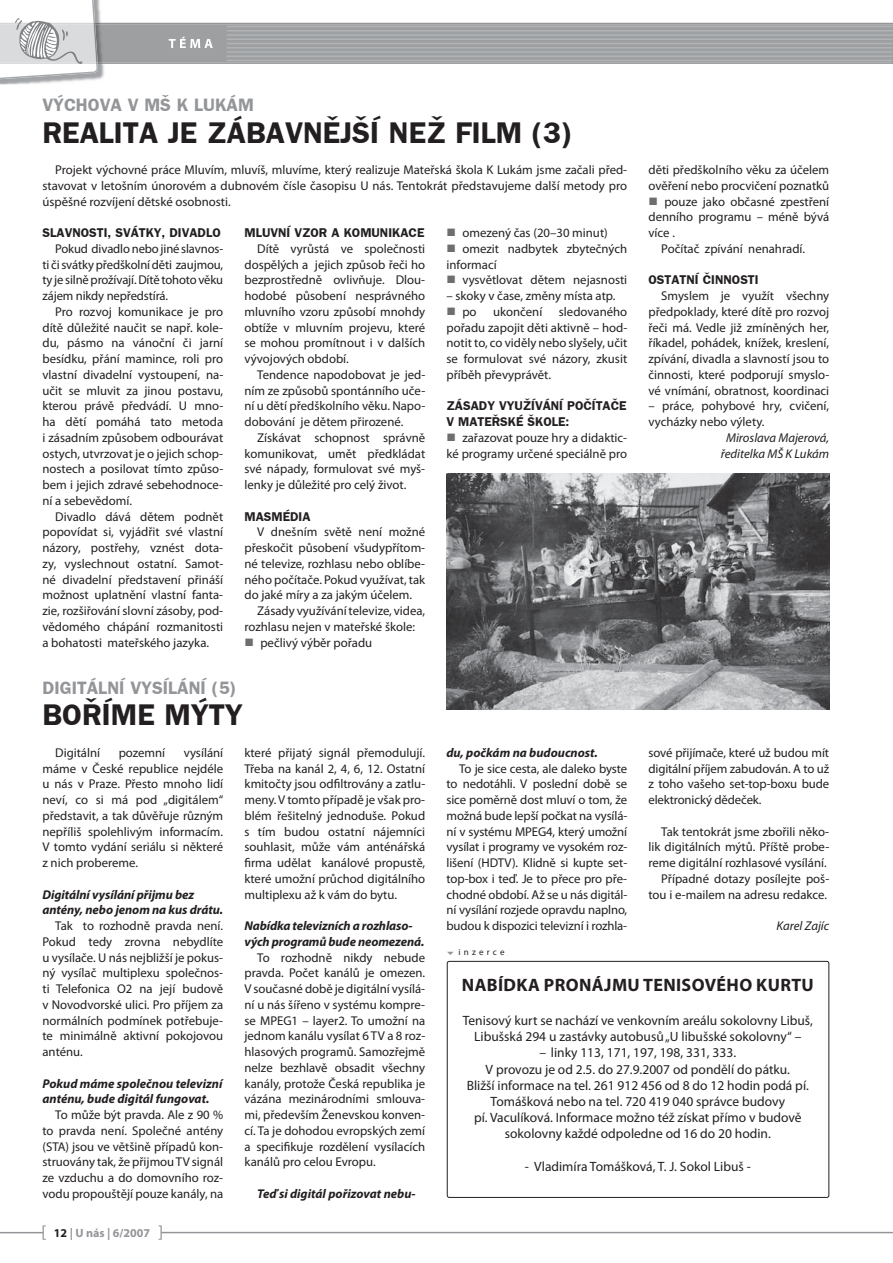
<style>
.page{position:relative;width:893px;height:1263px;background:#fff}
.page>*{position:absolute;margin:0;border:0;box-sizing:border-box;transform-origin:0 0}
.t1{font:700 30px "Frankfurt Gothic";color:#231f20}
.t2{font:700 18px "Frankfurt Gothic";color:#939598}
.t3{font:700 18px "Myriad Pro";letter-spacing:.02em;color:#231f20}
.t4{font:13.5px/16.2px "Myriad Pro";color:#231f20;text-align:center}
.t5{font:12.75px/15.8px "Myriad Pro";color:#231f20;text-align:justify}
.t6{font:italic 700 12.75px/15.8px "Myriad Pro";letter-spacing:-.005em;color:#231f20}
.t7{font:700 12.75px/15.8px "Frankfurt Gothic";color:#231f20}
.t8{font:italic 12.75px/15.8px "Myriad Pro";color:#231f20;text-align:center}
.t9{font:700 12px "Myriad Pro";color:#939598}
.t10{font:9px "Myriad Pro";letter-spacing:.355em;color:#231f20}
.s1{color:#6c6e70}
.s2{color:#231f20}
</style>
<div class="page">
<hr style="left:0;top:1232px;width:43px;height:1px;background:#939598">
<hr style="left:162px;top:1232px;width:730px;height:1px;background:#939598">
<svg style="left:43px;top:1225px;width:3px;height:15px"></svg>
<svg style="left:158px;top:1225px;width:4px;height:15px"></svg>
<svg style="left:0;top:0;width:893px;height:82px"></svg>
<div style="left:447px;top:961px;width:382px;height:237px;border:1px solid #231f20;border-radius:2px"></div>
<img style="left:446px;top:473px;width:383px;height:237px">
<h2 class="t2" style="left:42px;top:95px;width:213px">VÝCHOVA V MŠ K LUKÁM</h2>
<h1 class="t1" style="left:42px;top:115px;width:532px">REALITA JE ZÁBAVNĚJŠÍ NEŽ FILM (3)</h1>
<p class="t5" style="left:42px;top:163px;width:586px;text-indent:13px">Projekt výchovné práce Mluvím, mluvíš, mluvíme, který realizuje Mateřská škola K Lukám jsme začali před&shy;stavovat v letošním únorovém a dubnovém čísle časopisu U nás. Tentokrát představujeme další metody pro úspěšné rozvíjení dětské osobnosti.</p>
<p class="t7" style="left:244px;top:225px;width:181px">MLUVNÍ VZOR A KOMUNIKACE</p>
<p class="t5" style="left:244px;top:242px;width:182px;text-indent:13px">Dítě vyrůstá ve společnosti dospělých a jejich způsob řeči ho bezprostředně ovlivňuje. Dlou&shy;hodobé působení nesprávného mluvního vzoru způsobí mnohdy obtíže v mluvním projevu, které se mohou promítnout i v dalších vývojových období.</p>
<p class="t5" style="left:244px;top:368px;width:182px;text-indent:13px">Tendence napodobovat je jed&shy;ním ze způsobů spontánního uče&shy;ní u dětí předškolního věku. Napo&shy;dobování je dětem přirozené.</p>
<p class="t5" style="left:244px;top:431px;width:182px;text-indent:13px">Získávat schopnost správně komunikovat, umět předkládat své nápady, formulovat své myš&shy;lenky je důležité pro celý život.</p>
<p class="t7" style="left:244px;top:508px;width:68px">MASMÉDIA</p>
<p class="t5" style="left:244px;top:526px;width:182px;text-indent:13px">V dnešním světě není možné přeskočit působení všudypřítom&shy;né televize, rozhlasu nebo oblíbe&shy;ného počítače. Pokud využívat, tak do jaké míry a za jakým účelem.</p>
<p class="t5" style="left:244px;top:604px;width:182px;text-indent:13px">Zásady využívání televize, videa, rozhlasu nejen v mateřské škole:</p>
<p class="t5" style="left:244px;top:636px;width:129px"><span class="s1">■</span> pečlivý výběr pořadu</p>
<p class="t7" style="left:42px;top:225px;width:180px">SLAVNOSTI, SVÁTKY, DIVADLO</p>
<p class="t5" style="left:42px;top:242px;width:182px;text-indent:13px">Pokud divadlo nebo jiné slavnos&shy;ti či svátky předškolní děti zaujmou, ty je silně prožívají. Dítě tohoto věku zájem nikdy nepředstírá.</p>
<p class="t5" style="left:42px;top:305px;width:182px;text-indent:13px">Pro rozvoj komunikace je pro dítě důležité naučit se např. kole&shy;du, pásmo na vánoční či jarní besídku, přání mamince, roli pro vlastní divadelní vystoupení, na&shy;učit se mluvit za jinou postavu, kterou právě předvádí. U mno&shy;ha dětí pomáhá tato metoda i zásadním způsobem odbourávat ostych, utvrzovat je o jejich schop&shy;nostech a posilovat tímto způso&shy;bem i jejich zdravé sebehodnoce&shy;ní a sebevědomí.</p>
<p class="t5" style="left:42px;top:510px;width:182px;text-indent:13px">Divadlo dává dětem podnět popovídat si, vyjádřit své vlastní názory, postřehy, vznést dota&shy;zy, vyslechnout ostatní. Samot&shy;né divadelní představení přináší možnost uplatnění vlastní fanta&shy;zie, rozšiřování slovní zásoby, pod&shy;vědomého chápání rozmanitosti a bohatosti mateřského jazyka.</p>
<p class="t5" style="left:446px;top:226px;width:163px"><span class="s1">■</span> omezený čas (20–30 minut)</p>
<p class="t5" style="left:446px;top:242px;width:182px"><span class="s1">■</span> omezit nadbytek zbytečných informací</p>
<p class="t5" style="left:446px;top:274px;width:182px"><span class="s1">■</span> vysvětlovat dětem nejasnosti</p>
<p class="t5" style="left:446px;top:289px;width:171px">– skoky v čase, změny místa atp.</p>
<p class="t5" style="left:446px;top:305px;width:32px"><span class="s1">■</span> po</p>
<p class="t5" style="left:493px;top:305px;width:51px">ukončení</p>
<p class="t5" style="left:446px;top:305px;width:182px;text-indent:112px">sledovaného pořadu zapojit děti aktivně – hod&shy;notit to, co viděly nebo slyšely, učit se formulovat své názory, zkusit příběh převyprávět.</p>
<p class="t7" style="left:446px;top:398px;width:182px">ZÁSADY VYUŽÍVÁNÍ POČÍTAČE<br>V MATEŘSKÉ ŠKOLE:</p>
<p class="t5" style="left:446px;top:431px;width:182px"><span class="s1">■</span> zařazovat pouze hry a didaktic&shy;ké programy určené speciálně pro</p>
<h2 class="t2" style="left:42px;top:677px;width:195px">DIGITÁLNÍ VYSÍLÁNÍ (5)</h2>
<h1 class="t1" style="left:42px;top:698px;width:202px">BOŘÍME MÝTY</h1>
<p class="t5" style="left:648px;top:163px;width:182px">děti předškolního věku za účelem ověření nebo procvičení poznatků</p>
<p class="t5" style="left:648px;top:195px;width:182px"><span class="s1">■</span> pouze jako občasné zpestření</p>
<p class="t5" style="left:648px;top:211px;width:182px">denního programu – méně bývá</p>
<p class="t5" style="left:648px;top:226px;width:28px">více .</p>
<p class="t5" style="left:661px;top:242px;width:145px">Počítač zpívání nenahradí.</p>
<p class="t7" style="left:648px;top:272px;width:112px">OSTATNÍ ČINNOSTI</p>
<p class="t5" style="left:648px;top:289px;width:182px;text-indent:13px">Smyslem je využít všechny předpoklady, které dítě pro rozvoj řeči má. Vedle již zmíněných her, říkadel, pohádek, knížek, kreslení, zpívání, divadla a slavností jsou to činnosti, které podporují smyslo&shy;vé vnímání, obratnost, koordinaci</p>
<p class="t5" style="left:648px;top:400px;width:182px">– práce, pohybové hry, cvičení, vycházky nebo výlety.</p>
<p class="t8" style="left:721px;top:431px;width:110px">Miroslava Majerová, ředitelka MŠ K Lukám</p>
<p class="t5" style="left:42px;top:746px;width:182px;text-indent:141px">vysílání máme v České republice nejdéle u nás v Praze. Přesto mnoho lidí neví, co si má pod „digitálem“ představit, a tak důvěřuje různým nepříliš spolehlivým informacím.<br>V tomto vydání seriálu si některé z nich probereme.</p>
<p class="t6" style="left:42px;top:888px;width:182px">Digitální vysílání přijmu bez antény, nebo jenom na kus drátu.</p>
<p class="t5" style="left:42px;top:919px;width:182px;text-indent:13px">Tak to rozhodně pravda není.<br>Pokud tedy zrovna nebydlíte u vysílače. U nás nejbližší je pokus&shy;ný vysílač multiplexu společnos&shy;ti Telefonica O2 na její budově v Novodvorské ulici. Pro příjem za normálních podmínek potřebuje&shy;te minimálně aktivní pokojovou anténu.</p>
<p class="t6" style="left:42px;top:1077px;width:181px">Pokud máme společnou televizní anténu, bude digitál fungovat.</p>
<p class="t5" style="left:42px;top:1108px;width:182px;text-indent:13px">To může být pravda. Ale z 90 % to pravda není. Společné antény (STA) jsou ve většině případů kon&shy;struovány tak, že přijmou TV signál ze vzduchu a do domovního roz&shy;vodu propouštějí pouze kanály, na</p>
<p class="t5" style="left:55px;top:746px;width:46px">Digitální</p>
<p class="t5" style="left:119px;top:746px;width:48px">pozemní</p>
<p class="t9" style="left:54px;top:1229px;width:98px"><span class="s2">12</span> | U nás | 6/2007</p>
<p class="t5" style="left:244px;top:746px;width:182px">které přijatý signál přemodulují.<br>Třeba na kanál 2, 4, 6, 12. Ostatní kmitočty jsou odfiltrovány a zatlu&shy;meny. V tomto případě je však pro&shy;blém řešitelný jednoduše. Pokud s tím budou ostatní nájemníci souhlasit, může vám anténářská firma udělat kanálové propustě, které umožní průchod digitálního multiplexu až k vám do bytu.</p>
<p class="t6" style="left:244px;top:919px;width:181px">Nabídka televizních a rozhlaso&shy;vých programů bude neomezená.</p>
<p class="t5" style="left:244px;top:951px;width:182px;text-indent:13px">To rozhodně nikdy nebude pravda. Počet kanálů je omezen.<br>V současné době je digitální vysílá&shy;ní u nás šířeno v systému kompre&shy;se MPEG1 – layer2. To umožní na jednom kanálu vysílat 6 TV a 8 roz&shy;hlasových programů. Samozřejmě nelze bezhlavě obsadit všechny kanály, protože Česká republika je vázána mezinárodními smlouva&shy;mi, především Ženevskou konven&shy;cí. Ta je dohodou evropských zemí a specifikuje rozdělení vysílacích kanálů pro celou Evropu.</p>
<p class="t6" style="left:257px;top:1187px;width:160px">Teď si digitál pořizovat nebu-</p>
<p class="t6" style="left:446px;top:746px;width:153px">du, počkám na budoucnost.</p>
<p class="t5" style="left:446px;top:762px;width:182px;text-indent:13px">To je sice cesta, ale daleko byste to nedotáhli. V poslední době se sice poměrně dost mluví o tom, že možná bude lepší počkat na vysílá&shy;ní v systému MPEG4, který umožní vysílat i programy ve vysokém roz&shy;lišení (HDTV). Klidně si kupte set&shy;top-box i teď. Je to přece pro pře&shy;chodné období. Až se u nás digitál&shy;ní vysílání rozjede opravdu naplno, budou k dispozici televizní i rozhla-</p>
<p class="t10" style="left:458px;top:949px;width:48px">inzerce</p>
<p class="t5" style="left:648px;top:746px;width:182px">sové přijímače, které už budou mít digitální příjem zabudován. A to už z toho vašeho set-top-boxu bude elektronický dědeček.</p>
<p class="t5" style="left:648px;top:825px;width:182px;text-align:right">Tak tentokrát jsme zbořili něko&shy;lik digitálních mýtů. Příště probe&shy;reme digitální rozhlasové vysílání.<br>Případné dotazy posílejte poš&shy;tou i e-mailem na adresu redakce.</p>
<p class="t8" style="left:776px;top:919px;width:54px">Karel Zajíc</p>
<h2 class="t3" style="left:462px;top:978px;width:353px">NABÍDKA PRONÁJMU TENISOVÉHO KURTU</h2>
<p class="t4" style="left:463px;top:1014px;width:352px">Tenisový kurt se nachází ve venkovním areálu sokolovny Libuš,<br>Libušská 294 u zastávky autobusů „U libušské sokolovny“ –</p>
<p class="t4" style="left:467px;top:1046px;width:344px">– linky 113, 171, 197, 198, 331, 333.<br>V provozu je od 2.5. do 27.9.2007 od pondělí do pátku.<br>Bližší informace na tel. 261 912 456 od 8 do 12 hodin podá pí.<br>Tomášková nebo na tel. 720 419 040 správce budovy<br>pí. Vaculíková. Informace možno též získat přímo v budově sokolovny každé odpoledne od 16 do 20 hodin.</p>
<p class="t4" style="left:525px;top:1160px;width:227px">- Vladimíra Tomášková, T. J. Sokol Libuš -</p>
</div>
